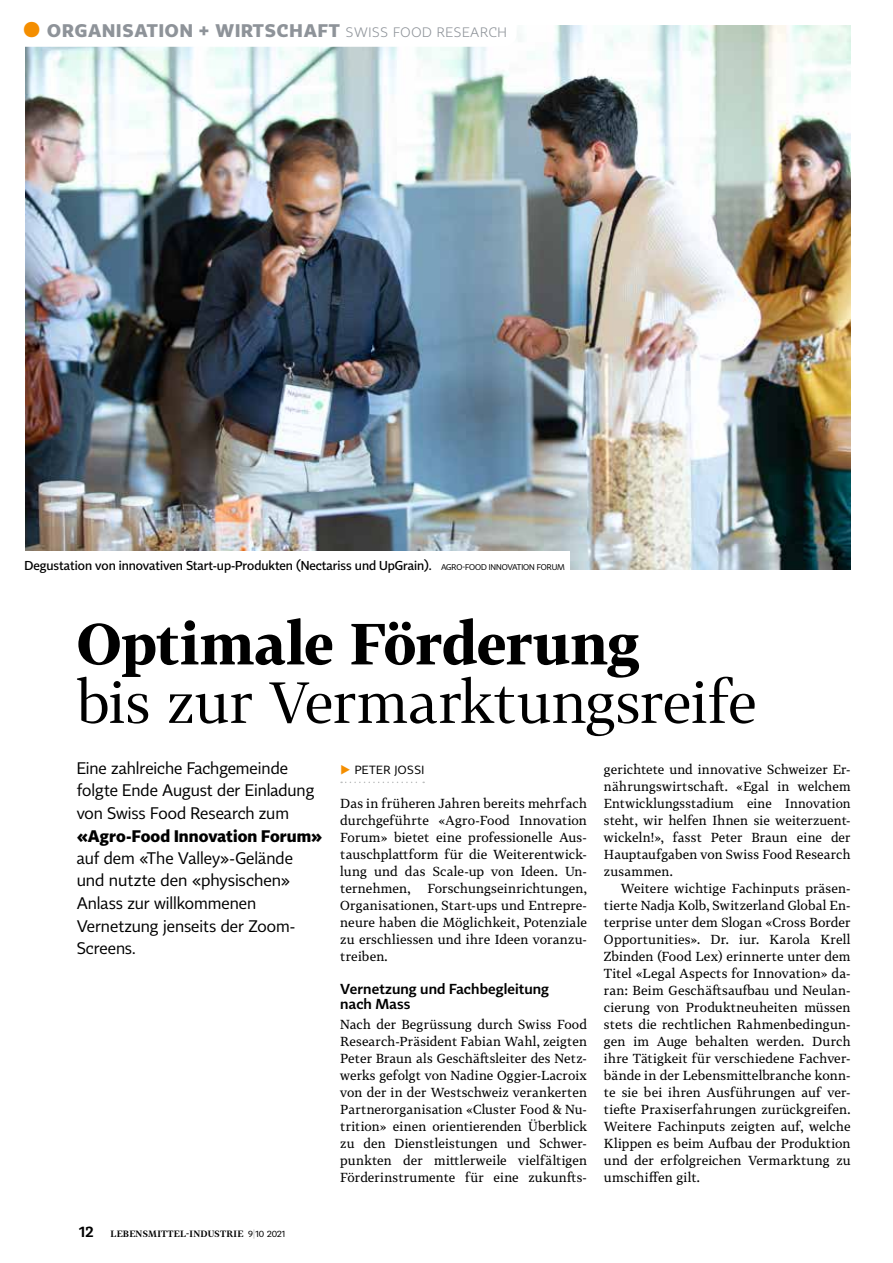
<style>
.page{position:relative;width:893px;height:1263px;background:#fff}
.page>*{position:absolute;margin:0;border:0;box-sizing:border-box;transform-origin:0 0}
.t1{font:57px "Tabac G2";letter-spacing:-.01em;color:#000}
.t2{font:700 57px "Tabac G2";color:#000}
.t3{font:700 18px "Tabac Sans";letter-spacing:.05em;color:#8e9399}
.t4{font:16.5px/22.5px "Tabac Sans";letter-spacing:-.005em;color:#000}
.t5{font:700 16.5px "Tabac Sans";letter-spacing:.005em;color:#000}
.t6{font:600 14.25px/15px "Tabac Sans";letter-spacing:.005em;color:#000}
.t7{font:12.9px/17px "Tabac G3";letter-spacing:.01em;color:#000;text-align:justify}
.t8{font:500 12.75px "Tabac Sans";letter-spacing:-.005em;color:#000}
.t9{font:11.7px "Tabac Sans";letter-spacing:.04em;color:#000}
.t10{font:600 9px "Tabac G2";letter-spacing:.03em;color:#000}
.s1{font-size:21px;color:#f48e00}
.s2{font-weight:300;font-size:13.5px}
.s3{font-weight:400;font-size:8.25px}
.s4{font-size:12px;color:#f48e00}
.s5{font-family:"Tabac Sans";font-size:15px}
.s6{font-family:"Tabac Sans";font-weight:400}
.s7{font-family:"Tabac Sans";font-weight:300;color:#9d9e9e}
</style>
<div class="page">
<img style="left:26px;top:26px;width:824px;height:544px">
<div style="left:16px;top:552px;width:553px;height:23px;background:#fff"></div>
<svg style="left:25px;top:26px;width:492px;height:21px"></svg>
<svg style="left:341px;top:782px;width:83px;height:1px"></svg>
<h2 class="t3" style="left:22px;top:19px;width:486px"><span class="s1">●</span> ORGANISATION + WIRTSCHAFT <span class="s2">SWISS FOOD RESEARCH</span></h2>
<h2 class="t3" style="left:47px;top:20px;width:225px">RUBRIKTITEL <span class="s2">THEMENTITEL</span></h2>
<p class="t8" style="left:25px;top:557px;width:542px">Degustation von innovativen Start-up-Produkten (Nectariss und UpGrain). <span class="s3">AGRO-FOOD INNOVATION FORUM</span></p>
<h1 class="t2" style="left:77px;top:606px;width:565px">Optimale Förderung</h1>
<h1 class="t1" style="left:77px;top:666px;width:682px">bis zur Vermarktungsreife</h1>
<p class="t4" style="left:77px;top:757px;width:239px">Eine zahlreiche Fachgemeinde folgte Ende August der Einladung von Swiss Food Research zum</p>
<p class="t5" style="left:77px;top:825px;width:247px">«Agro-Food Innovation Forum»</p>
<p class="t4" style="left:77px;top:847px;width:220px">auf dem «The Valley»-Gelände und nutzte den «physischen»<br>Anlass zur willkommenen<br>Vernetzung jenseits der Zoom-<br>Screens.</p>
<p class="t7" style="left:604px;top:761px;width:248px">gerichtete und innovative Schweizer Er&shy;nährungswirtschaft. «Egal in welchem Entwicklungsstadium eine Innovation steht, wir helfen Ihnen sie weiterzuent&shy;wickeln!», fasst Peter Braun eine der Hauptaufgaben von Swiss Food Research zusammen.</p>
<p class="t7" style="left:604px;top:880px;width:248px;text-indent:17px">Weitere wichtige Fachinputs präsen&shy;tierte Nadja Kolb, Switzerland Global En&shy;terprise unter dem Slogan «Cross Border Opportunities». Dr. iur. Karola Krell Zbinden (Food Lex) erinnerte unter dem Titel «Legal Aspects for Innovation» da&shy;ran: Beim Geschäftsaufbau und Neulan&shy;cierung von Produktneuheiten müssen stets die rechtlichen Rahmenbedingun&shy;gen im Auge behalten werden. Durch ihre Tätigkeit für verschiedene Fachver&shy;bände in der Lebensmittelbranche konn&shy;te sie bei ihren Ausführungen auf ver&shy;tiefte Praxiserfahrungen zurückgreifen.<br>Weitere Fachinputs zeigten auf, welche Klippen es beim Aufbau der Produktion und der erfolgreichen Vermarktung zu umschiffen gilt.</p>
<p class="t9" style="left:340px;top:763px;width:86px"><span class="s4">▶</span> PETER JOSSI</p>
<p class="t7" style="left:340px;top:795px;width:248px">Das in früheren Jahren bereits mehrfach durchgeführte «Agro-Food Innovation Forum» bietet eine professionelle Aus&shy;tauschplattform für die Weiterentwick&shy;lung und das Scale-up von Ideen. Un&shy;ternehmen,</p>
<p class="t7" style="left:340px;top:880px;width:248px;text-indent:87px">Forschungseinrichtungen, Organisationen, Start-ups und Entrepre&shy;neure haben die Möglichkeit, Potenziale zu erschliessen und ihre Ideen voranzu&shy;treiben.</p>
<p class="t6" style="left:340px;top:981px;width:210px">Vernetzung und Fachbegleitung nach Mass</p>
<p class="t7" style="left:340px;top:1016px;width:248px">Nach der Begrüssung durch Swiss Food Research-Präsident Fabian Wahl, zeigten Peter Braun als Geschäftsleiter des Netz&shy;werks gefolgt von Nadine Oggier-Lacroix von der in der Westschweiz verankerten Partnerorganisation «Cluster Food &amp; Nu&shy;trition» einen orientierenden Überblick zu den Dienstleistungen und Schwer&shy;punkten der mittlerweile vielfältigen Förderinstrumente für eine zukunfts-</p>
<p class="t10" style="left:79px;top:1228px;width:207px"><span class="s5">12</span> LEBENSMITTEL-INDUSTRIE <span class="s6">9</span><span class="s7">|</span><span class="s6">10 2021</span></p>
</div>
